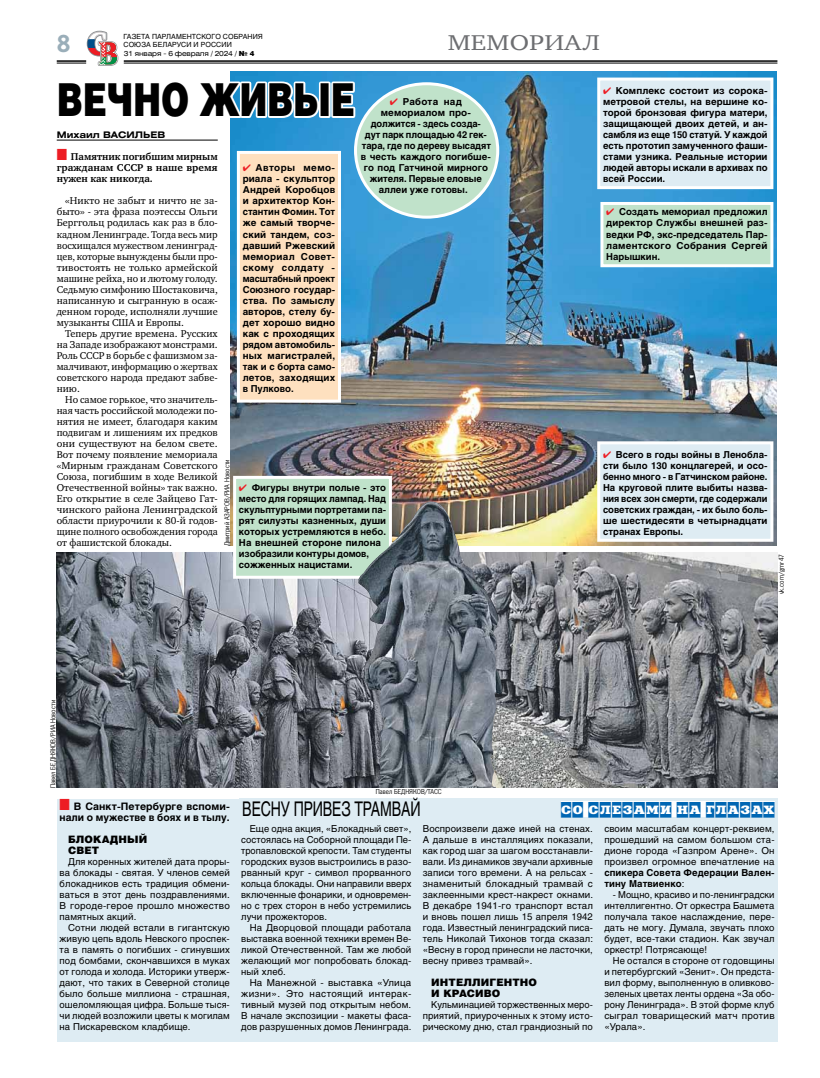
<style>
.page{position:relative;width:820px;height:1078px;background:#fff}
.page>*{position:absolute;margin:0;border:0;box-sizing:border-box;transform-origin:0 0}
.t1{font:900 45.5px "Helios";letter-spacing:-.01em;color:#000;scale:.74 1}
.t2{font:700 24px "Paper Gothic";color:#9aaeb9}
.t3{font:22px "Charter ITC";color:#6d6e71;scale:1.2 1}
.t4{font:20px "Helios";color:#000;scale:.7 1}
.t5{font:12px "Xenia Cameo C";letter-spacing:.075em;color:#0066b3;scale:1.2 1}
.t6{font:10.2px/11px "Charter ITC";color:#000;text-align:justify}
.t7{font:700 10.2px/11px "Charter ITC";color:#000;text-align:justify}
.t8{font:700 10.2px/11px "Helios";letter-spacing:.005em;color:#000}
.t9{font:900 10.2px/11px "Helios";letter-spacing:.01em;color:#000}
.t10{font:9.5px/11px "Helios";letter-spacing:.01em;color:#000;text-align:justify}
.t11{font:700 9.5px/11px "Helios";color:#000;text-align:justify}
.t12{font:700 9px "Helios Ext";color:#000}
.t13{font:7px "Paper Gothic";color:#000}
.t14{font:7px/8px "Helios";letter-spacing:.01em;color:#000}
.t15{font:7px "Helios Ext";letter-spacing:-.03em;color:#000}
.s1{font-family:"Helios";font-weight:900}
.s2{color:#ed1d24}
.s3{font-weight:400}
</style>
<div class="page">
<hr style="left:124px;top:60px;width:653px;height:2px;background:#000">
<hr style="left:124px;top:63px;width:653px;height:1px;background:#000">
<svg style="left:57px;top:30px;width:62px;height:36px"></svg>
<hr style="left:57px;top:140px;width:161px;height:1px;background:#000">
<img style="left:57px;top:552px;width:301px;height:235px">
<img style="left:230px;top:71px;width:546px;height:474px">
<img style="left:502px;top:552px;width:275px;height:235px">
<div style="left:57px;top:798px;width:720px;height:242px;background:#deecf3"></div>
<div style="left:561px;top:801px;width:213px;height:15px;background:#fff"></div>
<div style="left:355px;top:84px;width:142px;height:133px;background:#c0e2ca;border-radius:50%"></div>
<div style="left:354px;top:82px;width:145px;height:137px;border:3px solid #fff;border-radius:50%"></div>
<svg style="left:595px;top:76px;width:179px;height:115px;background:#d8e9f2"></svg>
<svg style="left:231px;top:474px;width:162px;height:106px;background:#c3e0cb"></svg>
<svg style="left:235px;top:149px;width:107px;height:255px;background:#f6dec3"></svg>
<svg style="left:595px;top:440px;width:179px;height:103px;background:#dde9ef"></svg>
<svg style="left:230px;top:78px;width:127px;height:43px"></svg>
<svg style="left:598px;top:200px;width:176px;height:69px;background:#bde0d0"></svg>
<img style="left:358px;top:501px;width:144px;height:286px">
<h2 class="t2" style="left:57px;top:30px;width:15px">8</h2>
<p class="t14" style="left:123px;top:33px;width:141px">газета парламентского собрания союза беларуси и россии</p>
<p class="t15" style="left:124px;top:49px;width:132px">31 января - 6 февраля / 2024 / <span class="s1">№ 4</span></p>
<h3 class="t3" style="left:447px;top:29px;width:17px">мемор</h3>
<h3 class="t3" style="left:544px;top:29px;width:33px">иал</h3>
<h1 class="t1" style="left:57px;top:69px;width:404px">ВЕЧНО ЖИВЫЕ</h1>
<p class="t11" style="left:361px;top:96px;width:132px;text-align:center"><span class="s2">✔</span> Работа над мемориалом про&shy;должится - здесь созда-<br>дут парк площадью 42 гек&shy;тара, где по дереву высадят в честь каждого погибше&shy;го под Гатчиной мирного жителя. Первые еловые аллеи уже готовы.</p>
<p class="t11" style="left:603px;top:85px;width:166px"><span class="s2">✔</span> Комплекс состоит из сорока&shy;метровой стелы, на вершине ко&shy;торой бронзовая фигура матери, защищающей двоих детей, и ан&shy;самбля из еще 150 статуй. У каждой есть прототип замученного фаши&shy;стами узника. Реальные истории людей авторы искали в архивах по всей России.</p>
<p class="t12" style="left:57px;top:130px;width:110px">Михаил ВАСИЛЬЕВ</p>
<p class="t7" style="left:57px;top:151px;width:162px"><span class="s2">■</span> Памятник погибшим мирным гражданам СССР в наше время нужен как никогда.</p>
<p class="t6" style="left:57px;top:195px;width:162px;text-indent:9px">«Никто не забыт и ничто не за&shy;быто» - эта фраза поэтессы Ольги Берггольц родилась как раз в бло&shy;кадном Ленинграде. Тогда весь мир восхищался мужеством ленинград&shy;цев, которые вынуждены были про&shy;тивостоять не только армейской машине рейха, но и лютому голоду.<br>Седьмую симфонию Шостаковича, написанную и сыгранную в осаж&shy;денном городе, исполняли лучшие музыканты США и Европы.</p>
<p class="t6" style="left:57px;top:327px;width:162px;text-indent:9px">Теперь другие времена. Русских на Западе изображают монстрами.<br>Роль СССР в борьбе с фашизмом за&shy;малчивают, информацию о жертвах советского народа предают забве&shy;нию.</p>
<p class="t6" style="left:57px;top:393px;width:162px;text-indent:9px">Но самое горькое, что значитель&shy;ная часть российской молодежи по&shy;нятия не имеет, благодаря каким подвигам и лишениям их предков они существуют на белом свете.<br>Вот почему появление мемориала «Мирным гражданам Советского Союза, погибшим в ходе Великой Отечественной войны» так важно.<br>Его открытие в селе Зайцево Гат&shy;чинского района Ленинградской области приурочили к 80-й годов&shy;щине полного освобождения города от фашистской блокады.</p>
<p class="t11" style="left:242px;top:162px;width:94px"><span class="s2">✔</span> Авторы мемо&shy;риала - скульптор Андрей Коробцов и архитектор Кон&shy;стантин Фомин. Тот же самый творче&shy;ский тандем, соз&shy;давший Ржевский мемориал Совет&shy;скому солдату - масштабный проект Союзного государ&shy;ства. По замыслу авторов, стелу бу&shy;дет хорошо видно как с проходящих рядом автомобиль&shy;ных магистралей, так и с борта само&shy;летов, заходящих в Пулково.</p>
<p class="t11" style="left:606px;top:206px;width:163px"><span class="s2">✔</span> Создать мемориал предложил директор Службы внешней раз&shy;ведки РФ, экс-председатель Пар&shy;ламентского Собрания Сергей Нарышкин.</p>
<p class="t11" style="left:602px;top:448px;width:166px"><span class="s2">✔</span> Всего в годы войны в Ленобла&shy;сти было 130 концлагерей, и осо&shy;бенно много - в Гатчинском районе.<br>На круговой плите выбиты назва&shy;ния всех зон смерти, где содержали советских граждан, - их было боль&shy;ше шестидесяти в четырнадцати странах Европы.</p>
<p class="t13" style="left:223px;top:545px;width:88px;rotate:-90deg">Дмитрий АЗАРОВ/РИА Новости</p>
<p class="t11" style="left:239px;top:481px;width:149px;text-align:left"><span class="s2">✔</span> Фигуры внутри полые - это место для горящих лампад. Над скульптурными портретами па&shy;рят силуэты казненных, души которых устремляются в небо.<br>На внешней стороне пилона изобразили контуры домов, сожженных нацистами.</p>
<p class="t13" style="left:777px;top:594px;width:42px;rotate:-90deg">vk.com/gmr47</p>
<p class="t13" style="left:49px;top:787px;width:89px;rotate:-90deg">Павел БЕДНЯКОВ/РИА Новости</p>
<p class="t13" style="left:375px;top:787px;width:68px">Павел БЕДНЯКОВ/ТАСС</p>
<p class="t8" style="left:60px;top:800px;width:172px"><span class="s2">■</span> В Санкт-Петербурге вспоми&shy;нали о мужестве в боях и в тылу.</p>
<p class="t9" style="left:68px;top:833px;width:81px">БЛОКАДНЫЙ<br>СВЕТ</p>
<p class="t10" style="left:60px;top:855px;width:172px;text-indent:9px">Для коренных жителей дата проры&shy;ва блокады - святая. У членов семей блокадников есть традиция обмени&shy;ваться в этот день поздравлениями.<br>В городе-герое прошло множество памятных акций.</p>
<p class="t10" style="left:60px;top:921px;width:172px;text-indent:9px">Сотни людей встали в гигантскую живую цепь вдоль Невского проспек&shy;та в память о погибших - сгинувших под бомбами, скончавшихся в муках от голода и холода. Историки утверж&shy;дают, что таких в Северной столице было больше миллиона - страшная, ошеломляющая цифра. Больше тыся&shy;чи людей возложили цветы к могилам на Пискаревском кладбище.</p>
<h3 class="t4" style="left:242px;top:796px;width:28px">ВЕСНУ</h3>
<h3 class="t4" style="left:293px;top:796px;width:101px">ПРИВЕЗТРАМ</h3>
<h3 class="t4" style="left:392px;top:796px;width:43px">ВАЙ</h3>
<p class="t5" style="left:561px;top:801px;width:179px">со слезами на глазах</p>
<p class="t10" style="left:241px;top:822px;width:172px;text-indent:9px">Еще одна акция, «Блокадный свет», состоялась на Соборной площади Пе&shy;тропавловской крепости. Там студенты городских вузов выстроились в разо&shy;рванный круг - символ прорванного кольца блокады. Они направили вверх включенные фонарики, и одновремен&shy;но с трех сторон в небо устремились лучи прожекторов.</p>
<p class="t10" style="left:241px;top:921px;width:172px;text-indent:9px">На Дворцовой площади работала выставка военной техники времен Ве&shy;ликой Отечественной. Там же любой желающий мог попробовать блокад&shy;ный хлеб.</p>
<p class="t10" style="left:241px;top:976px;width:172px;text-indent:9px">На Манежной - выставка «Улица жизни». Это настоящий интерак&shy;тивный музей под открытым небом.<br>В начале экспозиции - макеты фаса&shy;дов разрушенных домов Ленинграда.</p>
<p class="t10" style="left:422px;top:822px;width:172px">Воспроизвели даже иней на стенах.<br>А дальше в инсталляциях показали, как город шаг за шагом восстанавли&shy;вали. Из динамиков звучали архивные записи того времени. А на рельсах - знаменитый блокадный трамвай с заклеенными крест-накрест окнами.<br>В декабре 1941-го транспорт встал и вновь пошел лишь 15 апреля 1942 года. Известный ленинградский писа&shy;тель Николай Тихонов тогда сказал: «Весну в город принесли не ласточки, весну привез трамвай».</p>
<p class="t9" style="left:431px;top:976px;width:107px">ИНТЕЛЛИГЕНТНО и КРАСИВО</p>
<p class="t10" style="left:422px;top:998px;width:172px;text-indent:9px">Кульминацией торжественных меро&shy;приятий, приуроченных к этому исто&shy;рическому дню, стал грандиозный по</p>
<p class="t10" style="left:604px;top:822px;width:172px">своим масштабам концерт-реквием, прошедший на самом большом ста&shy;дионе города «Газпром Арене». Он произвел огромное впечатление на</p>
<p class="t11" style="left:604px;top:866px;width:172px">спикера Совета Федерации Вален&shy;тину Матвиенко<span class="s3">:</span></p>
<p class="t10" style="left:604px;top:888px;width:172px;text-indent:9px">- Мощно, красиво и по-ленинградски интеллигентно. От оркестра Башмета получала такое наслаждение, пере&shy;дать не могу. Думала, звучать плохо будет, все-таки стадион. Как звучал оркестр! Потрясающе!</p>
<p class="t10" style="left:604px;top:954px;width:172px;text-indent:9px">Не остался в стороне от годовщины и петербургский «Зенит». Он предста&shy;вил форму, выполненную в оливково&shy;зеленых цветах ленты ордена «За обо&shy;рону Ленинграда». В этой форме клуб сыграл товарищеский матч против «Урала».</p>
</div>
